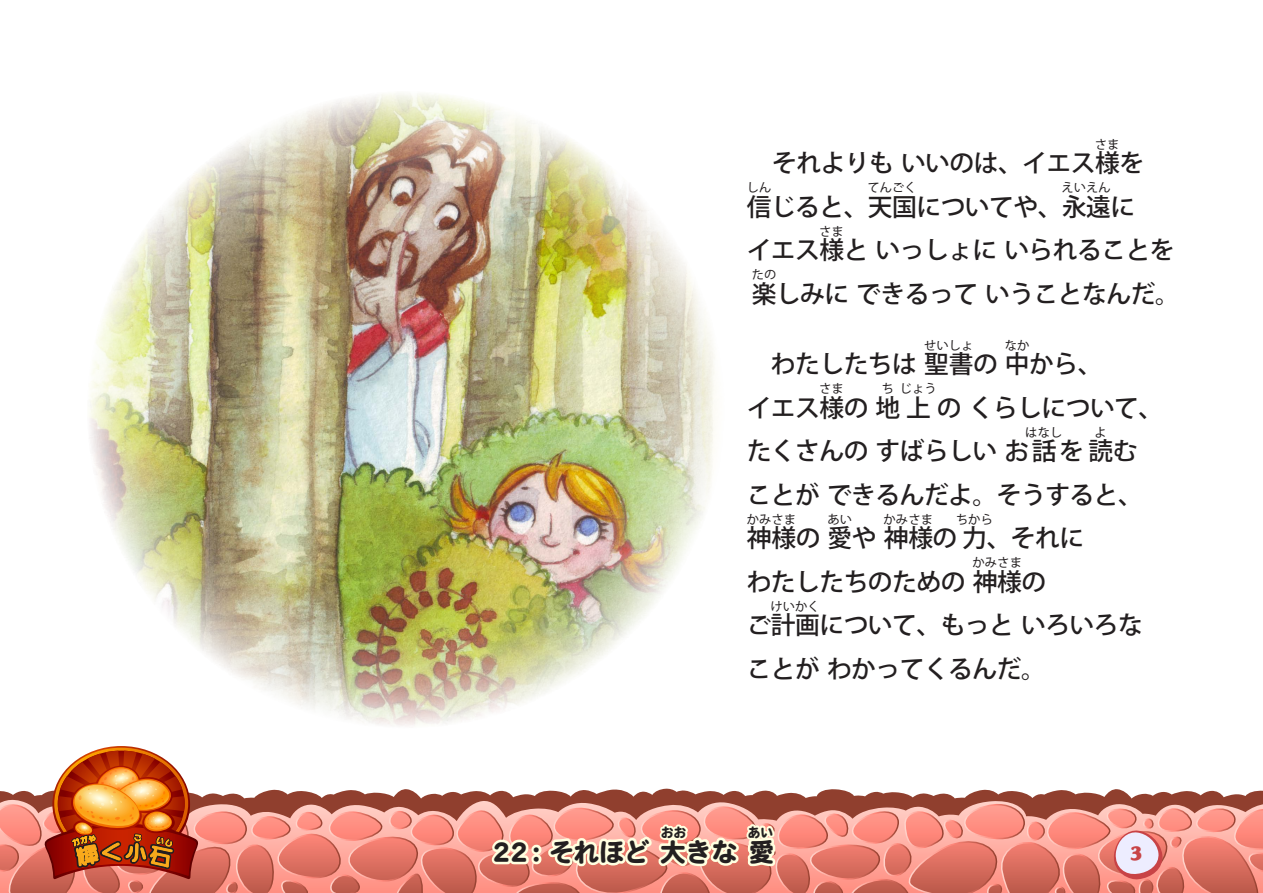
<style>
.page{position:relative;width:1263px;height:893px;background:#fff}
.page>*{position:absolute;margin:0;border:0;box-sizing:border-box;transform-origin:0 0}
.t1{font:25.05px "HG Heisei Marugothictai W8";letter-spacing:.015em;color:#231f20}
.t2{font:500 24.75px "Koz Go Pr 6 N";letter-spacing:-.02em;color:#231f20}
.t3{font:900 21px "CT Mercurius Std";color:#c84346}
.t4{font:12.75px "HG Heisei Marugothictai W8";color:#231f20}
.t5{font:500 12.3px "Koz Go Pr 6 N";color:#231f20}
</style>
<div class="page">
<img style="left:87px;top:91px;width:638px;height:638px;border-radius:319px">
<img style="left:0;top:400px;width:1263px;height:493px">
<p class="t5" style="left:1095px;top:138px;width:26px">さま</p>
<p class="t2" style="left:772px;top:149px;width:373px">それよりもいいのは、イエス様を</p>
<p class="t5" style="left:747px;top:181px;width:26px">しん</p>
<p class="t5" style="left:867px;top:181px;width:51px">てんごく</p>
<p class="t5" style="left:1061px;top:181px;width:51px">えいえん</p>
<p class="t2" style="left:747px;top:193px;width:390px">信じると、天国についてや、永遠に</p>
<p class="t5" style="left:819px;top:224px;width:26px">さま</p>
<p class="t2" style="left:747px;top:236px;width:429px">イエス様といっしょにいられることを</p>
<p class="t5" style="left:752px;top:268px;width:26px">たの</p>
<p class="t2" style="left:752px;top:280px;width:429px">楽しみにできるっていうことなんだ。</p>
<p class="t5" style="left:924px;top:338px;width:51px">せいしょ</p>
<p class="t5" style="left:1005px;top:338px;width:26px">なか</p>
<p class="t2" style="left:747px;top:350px;width:357px">　わたしたちは聖書の中から、</p>
<p class="t5" style="left:819px;top:382px;width:26px">さま</p>
<p class="t5" style="left:881px;top:382px;width:14px">ち</p>
<p class="t5" style="left:900px;top:382px;width:39px">じょう</p>
<p class="t2" style="left:747px;top:394px;width:418px">イエス様の地上のくらしについて、</p>
<p class="t5" style="left:1025px;top:425px;width:39px">はなし</p>
<p class="t5" style="left:1094px;top:425px;width:14px">よ</p>
<p class="t2" style="left:747px;top:437px;width:392px">たくさんのすばらしいお話を 読む</p>
<p class="t2" style="left:747px;top:481px;width:398px">ことができるんだよ。そうすると、</p>
<p class="t2" style="left:747px;top:524px;width:339px">神様の愛や神様の 力、それに</p>
<p class="t5" style="left:747px;top:512px;width:51px">かみさま</p>
<p class="t5" style="left:827px;top:512px;width:26px">あい</p>
<p class="t5" style="left:883px;top:512px;width:51px">かみさま</p>
<p class="t5" style="left:956px;top:512px;width:39px">ちから</p>
<p class="t5" style="left:972px;top:556px;width:51px">かみさま</p>
<p class="t2" style="left:747px;top:568px;width:301px">わたしたちのための神様の</p>
<p class="t5" style="left:770px;top:599px;width:51px">けいかく</p>
<p class="t2" style="left:747px;top:611px;width:398px">ご計画について、もっといろいろな</p>
<p class="t2" style="left:747px;top:655px;width:301px">ことがわかってくるんだ。</p>
<p class="t4" style="left:661px;top:826px;width:27px">おお</p>
<p class="t4" style="left:748px;top:826px;width:27px">あい</p>
<p class="t1" style="left:489px;top:839px;width:287px">２２：それほど大きな愛</p>
<p class="t3" style="left:1130px;top:841px;width:13px">3</p>
</div>
